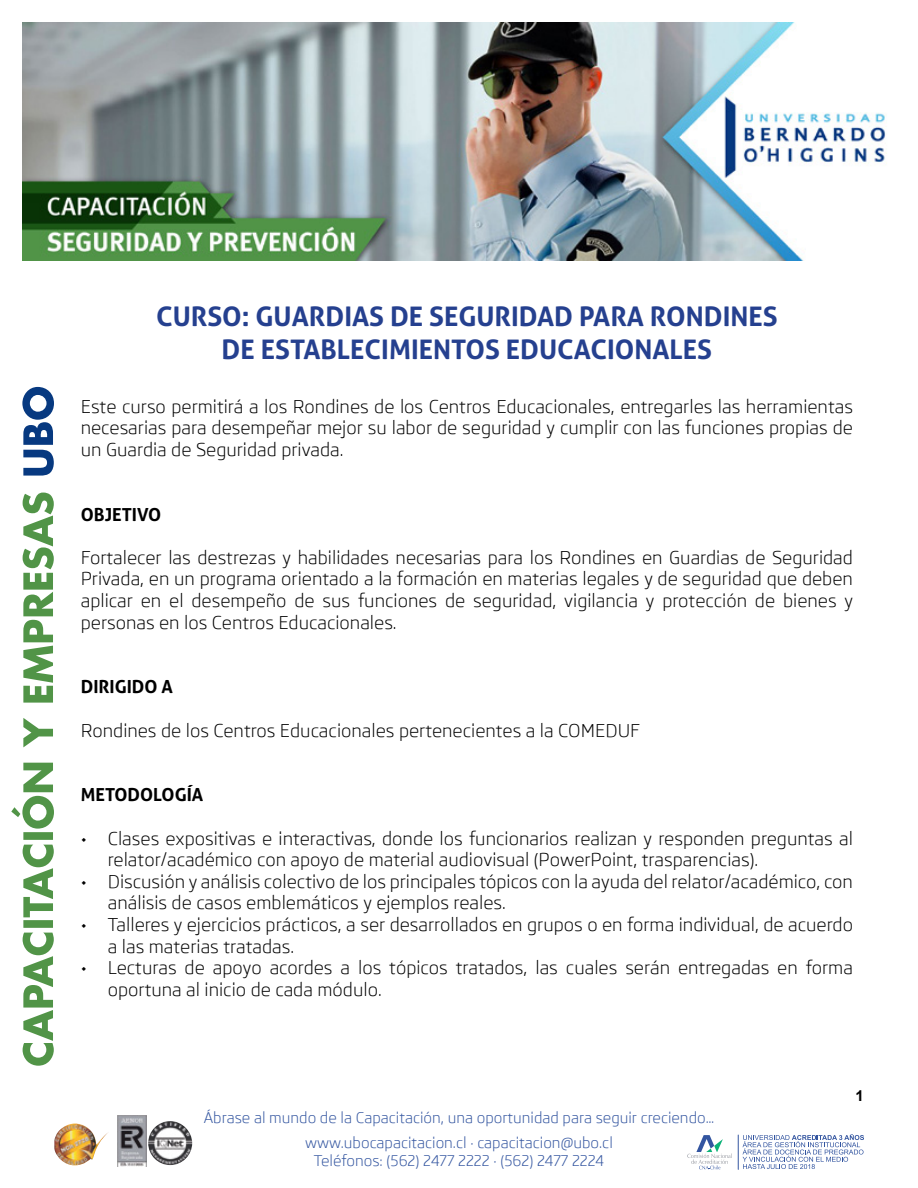
<style>
.page{position:relative;width:918px;height:1188px;background:#fff}
.page>*{position:absolute;margin:0;border:0;box-sizing:border-box;transform-origin:0 0}
.t1{font:700 27px/32.4px "Aller";color:#25408f;text-align:center}
.t2{font:18px/21.6px "Skoda Pro";color:#000}
.t3{font:700 18px "Aller";color:#000}
.t4{font:15px/25.5px "Skoda Pro";color:#3355a0;text-align:center}
.t5{font:700 15px "Arial";color:#000}
</style>
<div class="page">
<img style="left:23px;top:22px;width:864px;height:238px">
<img style="left:118px;top:1115px;width:28px;height:52px">
<img style="left:148px;top:1121px;width:44px;height:44px;border-radius:22px">
<img style="left:54px;top:1123px;width:54px;height:42px">
<svg style="left:687px;top:1135px;width:45px;height:34px"></svg>
<svg style="left:743px;top:1134px;width:121px;height:35px"></svg>
<hr style="left:738px;top:1135px;width:1px;height:34px;background:#3355a0">
<svg style="left:22px;top:387px;width:32px;height:89px"></svg>
<svg style="left:11px;top:493px;width:43px;height:573px"></svg>
<h1 class="t1" style="left:156px;top:300px;width:623px">CURSO: GUARDIAS DE SEGURIDAD PARA RONDINES<br>DE ESTABLECIMIENTOS EDUCACIONALES</h1>
<p class="t2" style="left:81px;top:395px;width:774px;text-align:justify">Este curso permitirá a los Rondines de los Centros Educacionales, entregarles las herramientas necesarias para desempeñar mejor su labor de seguridad y cumplir con las funciones propias de un Guardia de Seguridad privada.</p>
<p class="t3" style="left:81px;top:503px;width:82px">OBJETIVO</p>
<p class="t2" style="left:81px;top:547px;width:774px;text-align:justify">Fortalecer las destrezas y habilidades necesarias para los Rondines en Guardias de Seguridad Privada, en un programa orientado a la formación en materias legales y de seguridad que deben aplicar en el desempeño de sus funciones de seguridad, vigilancia y protección de bienes y personas en los Centros Educacionales.</p>
<p class="t3" style="left:81px;top:676px;width:94px">DIRIGIDO A</p>
<p class="t2" style="left:81px;top:719px;width:561px">Rondines de los Centros Educacionales pertenecientes a la COMEDUF</p>
<p class="t3" style="left:81px;top:784px;width:124px">METODOLOGÍA</p>
<p class="t2" style="left:108px;top:827px;width:747px;text-indent:-27px">• Clases expositivas e interactivas, donde los funcionarios realizan y responden preguntas al relator/académico con apoyo de material audiovisual (PowerPoint, trasparencias).</p>
<p class="t2" style="left:108px;top:871px;width:747px;text-indent:-27px">• Discusión y análisis colectivo de los principales tópicos con la ayuda del relator/académico, con análisis de casos emblemáticos y ejemplos reales.</p>
<p class="t2" style="left:108px;top:914px;width:747px;text-indent:-27px">• Talleres y ejercicios prácticos, a ser desarrollados en grupos o en forma individual, de acuerdo a las materias tratadas.</p>
<p class="t2" style="left:108px;top:957px;width:747px;text-indent:-27px">• Lecturas de apoyo acordes a los tópicos tratados, las cuales serán entregadas en forma oportuna al inicio de cada módulo.</p>
<p class="t4" style="left:204px;top:1105px;width:512px">Ábrase al mundo de la Capacitación, una oportunidad para seguir creciendo… www.ubocapacitacion.cl · capacitacion@ubo.cl</p>
<p class="t4" style="left:314px;top:1148px;width:292px">Teléfonos: (562) 2477 2222 · (562) 2477 2224</p>
<p class="t5" style="left:856px;top:1085px;width:10px">1</p>
</div>
